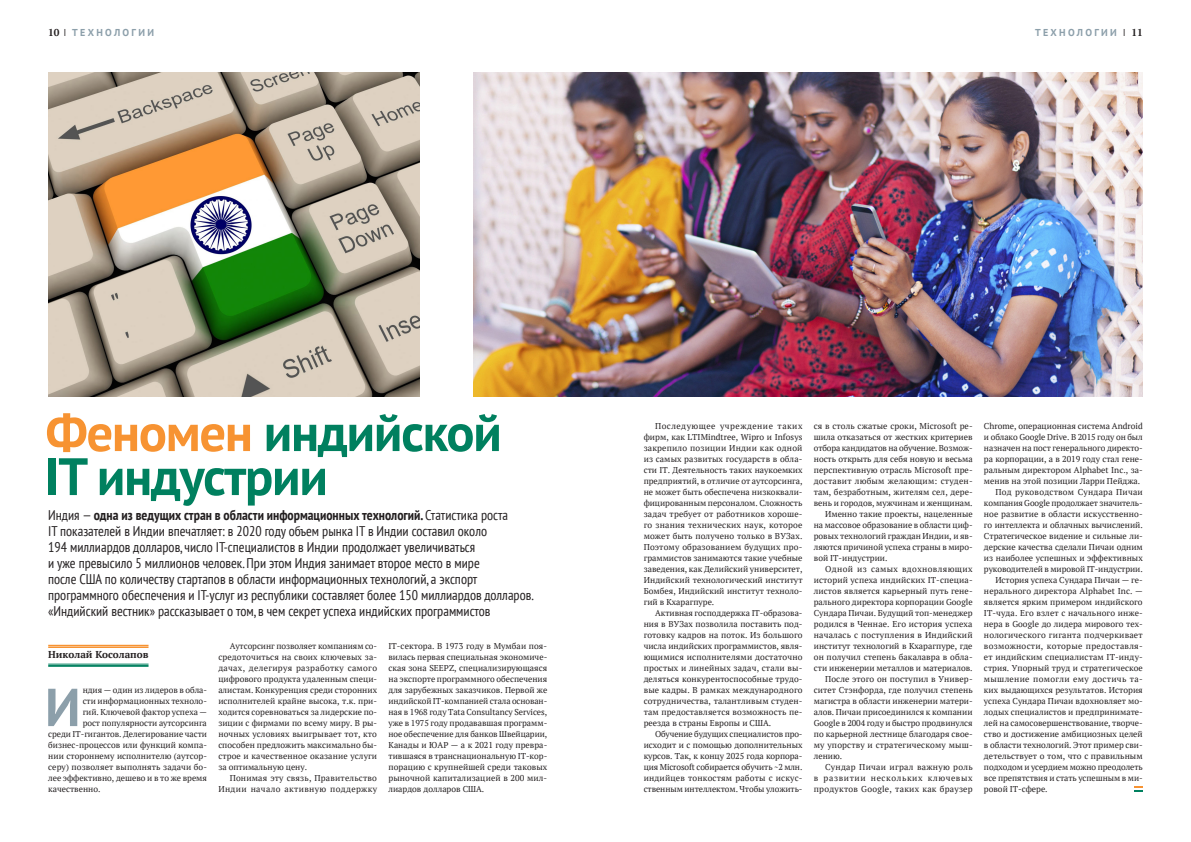
<style>
.page{position:relative;width:1191px;height:842px;background:#fff}
.page>*{position:absolute;margin:0;border:0;box-sizing:border-box;transform-origin:0 0}
.Bukva{font:700 53.4px "PT Sans";color:#8c9faa}
.TITLE_1{font:700 52.5px/44px "PT Sans";letter-spacing:-.025em;color:#00805f}
.Lid{font:condensed 14px/16px "PT Sans";color:#231f20}
.t1{font:700 10px "PT Sans";letter-spacing:.23em;color:#8c9faa}
.Autor{font:700 10px "PT Serif";color:#231f20}
.TEXT{font:8.5px/11px "PT Serif";color:#231f20;text-align:justify}
.Bukva-2{font:8.5px "PT Serif";color:#231f20}
.TEXT-2{font:8.5px/11px "PT Serif";letter-spacing:.03em;color:#231f20;text-align:right}
.s1{font-family:"PT Serif";color:#231f20}
.s2{font-weight:400;font-stretch:condensed;color:#231f20}
.s3{color:#f79332}
.s4{font-weight:700}
</style>
<div class="page">
<hr style="left:48px;top:664px;width:100px;height:1px;background:#00805f">
<hr style="left:48px;top:665px;width:100px;height:2px;background:#00805f">
<hr style="left:48px;top:645px;width:100px;height:2px;background:#f79332">
<hr style="left:48px;top:647px;width:100px;height:1px;background:#f79332">
<svg style="left:1134px;top:786px;width:8px;height:6px"></svg>
<img style="left:48px;top:73px;width:372px;height:323px">
<img style="left:473px;top:73px;width:669px;height:323px">
<p class="t1" style="left:48px;top:26px;width:107px"><span class="s1">10</span> <span class="s2">I</span> ТЕХНОЛОГИИ</p>
<p class="t1" style="left:1035px;top:26px;width:109px">ТЕХНОЛОГИИ <span class="s2">I</span> <span class="s1">11</span></p>
<p class="TITLE_1" style="left:45px;top:409px;width:459px"><span class="s3">Феномен</span> индийской<br>IT индустрии</p>
<p class="Lid" style="left:48px;top:507px;width:487px">Индия — <span class="s4">одна из ведущих стран в области информационных технологий.</span> Статистика роста<br>IT показателей в Индии впечатляет: в 2020 году объем рынка IT в Индии составил около<br>194 миллиардов долларов, число IT-специалистов в Индии продолжает увеличиваться<br>и уже превысило 5 миллионов человек. При этом Индия занимает второе место в мире<br>после США по количеству стартапов в области информационных технологий, а экспорт программного обеспечения и IT-услуг из республики составляет более 150 миллиардов долларов. «Индийский вестник» рассказывает о том, в чем секрет успеха индийских программистов</p>
<p class="Autor" style="left:48px;top:648px;width:102px">Николай Косолапов</p>
<p class="Bukva" style="left:45px;top:672px;width:37px">И</p>
<p class="Bukva-2" style="left:83px;top:684px;width:126px">ндия — один из лидеров в обла-</p>
<p class="Bukva-2" style="left:83px;top:695px;width:126px">сти информационных техноло-</p>
<p class="Bukva-2" style="left:83px;top:706px;width:126px">гий. Ключевой фактор успеха —</p>
<p class="Bukva-2" style="left:83px;top:717px;width:126px">рост популярности аутсорсинга</p>
<p class="Bukva-2" style="left:48px;top:728px;width:160px">среди IT-гигантов. Делегирование части</p>
<p class="Bukva-2" style="left:48px;top:739px;width:160px">бизнес-процессов или функций компа-</p>
<p class="Bukva-2" style="left:48px;top:750px;width:160px">нии стороннему исполнителю (аутсор-</p>
<p class="Bukva-2" style="left:48px;top:761px;width:160px">серу) позволяет выполнять задачи бо-</p>
<p class="Bukva-2" style="left:48px;top:772px;width:160px">лее эффективно, дешево и в то же время</p>
<p class="Bukva-2" style="left:48px;top:783px;width:54px">качественно.</p>
<p class="TEXT" style="left:218px;top:640px;width:160px;text-indent:11px">Аутсорсинг позволяет компаниям со&shy;средоточиться на своих ключевых за&shy;дачах, делегируя разработку самого цифрового продукта удаленным специ&shy;алистам. Конкуренция среди сторонних исполнителей крайне высока, т.к. при&shy;ходится соревноваться за лидерские по&shy;зиции с фирмами по всему миру. В ры&shy;ночных условиях выигрывает тот, кто способен предложить максимально бы&shy;строе и качественное оказание услуги за оптимальную цену.</p>
<p class="TEXT-2" style="left:218px;top:772px;width:160px">Понимая эту связь, Правительство<br>Индии начало активную поддержку</p>
<p class="TEXT" style="left:388px;top:640px;width:160px">IT-сектора. В 1973 году в Мумбаи поя&shy;вилась первая специальная экономиче&shy;ская зона SEEPZ, специализирующаяся на экспорте программного обеспечения для зарубежных заказчиков. Первой же индийской IT-компанией стала основан&shy;ная в 1968 году Tata Consultancy Services, уже в 1975 году продававшая программ&shy;ное обеспечение для банков Швейцарии, Канады и ЮАР — а к 2021 году превра&shy;тившаяся в транснациональную IT-кор&shy;порацию с крупнейшей среди таковых рыночной капитализацией в 200 мил&shy;лиардов долларов США.</p>
<p class="TEXT" style="left:643px;top:420px;width:160px;text-indent:11px">Последующее учреждение таких фирм, как LTIMindtree, Wipro и Infosys закрепило позиции Индии как одной из самых развитых государств в обла&shy;сти IT. Деятельность таких наукоемких предприятий, в отличие от аутсорсинга, не может быть обеспечена низкоквали&shy;фицированным персоналом. Сложность задач требует от работников хороше&shy;го знания технических наук, которое может быть получено только в ВУЗах.<br>Поэтому образованием будущих про&shy;граммистов занимаются такие учебные заведения, как Делийский университет, Индийский технологический институт Бомбея, Индийский институт техноло&shy;гий в Кхарагпуре.</p>
<p class="TEXT" style="left:643px;top:607px;width:160px;text-indent:11px">Активная господдержка IT-образова&shy;ния в ВУЗах позволила поставить под&shy;готовку кадров на поток. Из большого числа индийских программистов, явля&shy;ющимися исполнителями достаточно простых и линейных задач, стали вы&shy;деляться конкурентоспособные трудо&shy;вые кадры. В рамках международного сотрудничества, талантливым студен&shy;там предоставляется возможность пе&shy;реезда в страны Европы и США.</p>
<p class="TEXT" style="left:643px;top:728px;width:160px;text-indent:11px">Обучение будущих специалистов про&shy;исходит и с помощью дополнительных курсов. Так, к концу 2025 года корпора&shy;ция Microsoft собирается обучить ~2 млн. индийцев тонкостям работы с искус&shy;ственным интеллектом. Чтобы уложить-</p>
<p class="TEXT" style="left:814px;top:420px;width:160px">ся в столь сжатые сроки, Microsoft ре&shy;шила отказаться от жестких критериев отбора кандидатов на обучение. Возмож&shy;ность открыть для себя новую и весьма перспективную отрасль Microsoft пре&shy;доставит любым желающим: студен&shy;там, безработным, жителям сел, дере&shy;вень и городов, мужчинам и женщинам.</p>
<p class="TEXT" style="left:814px;top:508px;width:160px;text-indent:11px">Именно такие проекты, нацеленные на массовое образование в области циф&shy;ровых технологий граждан Индии, и яв&shy;ляются причиной успеха страны в миро&shy;вой IT-индустрии.</p>
<p class="TEXT" style="left:814px;top:563px;width:160px;text-indent:11px">Одной из самых вдохновляющих историй успеха индийских IT-специа&shy;листов является карьерный путь гене&shy;рального директора корпорации Google Сундара Пичаи. Будущий топ-менеджер родился в Ченнае. Его история успеха началась с поступления в Индийский институт технологий в Кхарагпуре, где он получил степень бакалавра в обла&shy;сти инженерии металлов и материалов.</p>
<p class="TEXT" style="left:814px;top:673px;width:160px;text-indent:11px">После этого он поступил в Универ&shy;ситет Стэнфорда, где получил степень магистра в области инженерии матери&shy;алов. Пичаи присоединился к компании Google в 2004 году и быстро продвинулся по карьерной лестнице благодаря свое&shy;му упорству и стратегическому мыш&shy;лению.</p>
<p class="TEXT" style="left:814px;top:761px;width:160px;text-indent:11px">Сундар Пичаи играл важную роль в развитии нескольких ключевых продуктов Google, таких как браузер</p>
<p class="TEXT" style="left:984px;top:420px;width:160px">Chrome, операционная система Android и облако Google Drive. В 2015 году он был назначен на пост генерального директо&shy;ра корпорации, а в 2019 году стал гене&shy;ральным директором Alphabet Inc., за&shy;менив на этой позиции Ларри Пейджа.</p>
<p class="TEXT" style="left:984px;top:486px;width:160px;text-indent:11px">Под руководством Сундара Пичаи компания Google продолжает значитель&shy;ное развитие в области искусственно&shy;го интеллекта и облачных вычислений.<br>Стратегическое видение и сильные ли&shy;дерские качества сделали Пичаи одним из наиболее успешных и эффективных руководителей в мировой IT-индустрии.</p>
<p class="TEXT" style="left:984px;top:574px;width:160px;text-indent:11px">История успеха Сундара Пичаи — ге&shy;нерального директора Alphabet Inc. — является ярким примером индийского IT-чуда. Его взлет с начального инже&shy;нера в Google до лидера мирового тех&shy;нологического гиганта подчеркивает возможности, которые предоставля&shy;ет индийским специалистам IT-инду&shy;стрия. Упорный труд и стратегическое мышление помогли ему достичь та&shy;ких выдающихся результатов. История успеха Сундара Пичаи вдохновляет мо&shy;лодых специалистов и предпринимате&shy;лей на самосовершенствование, творче&shy;ство и достижение амбициозных целей в области технологий. Этот пример сви&shy;детельствует о том, что с правильным подходом и усердием можно преодолеть все препятствия и стать успешным в ми&shy;ровой IT-сфере.</p>
</div>
